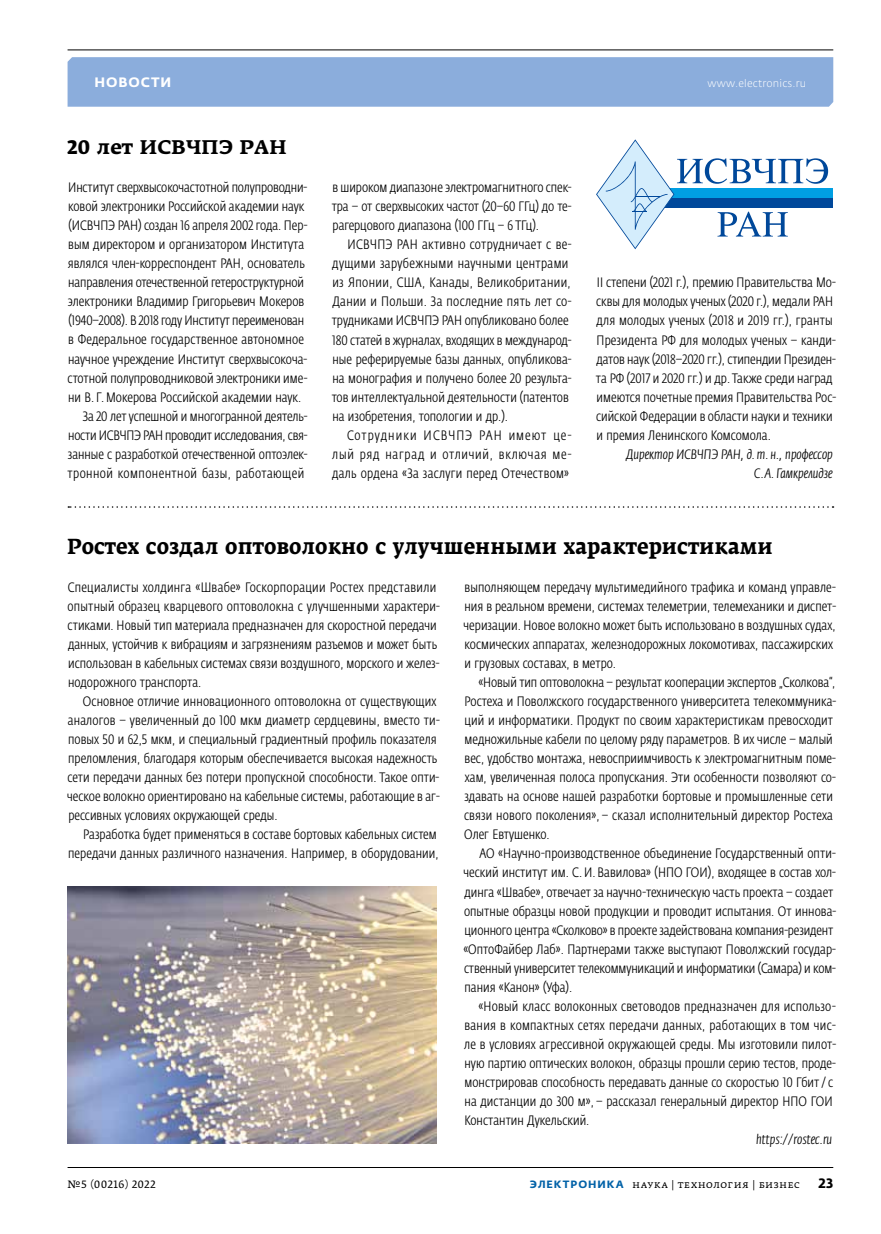
<style>
.page{position:relative;width:881px;height:1234px;background:#fff}
.page>*{position:absolute;margin:0;border:0;box-sizing:border-box;transform-origin:0 0}
.t1{font:700 21.45px "Fedra Serif A Pro";letter-spacing:.005em;color:#000;scale:.91 1}
.t2{font:700 19.5px "Fedra Serif A Pro";letter-spacing:.005em;color:#000}
.t3{font:300 13.5px/19px "Fedra Sans Cond Pro";letter-spacing:.005em;color:#000;scale:1.08 1}
.t4{font:italic 300 13.5px/19px "Fedra Sans Cond Pro";letter-spacing:.005em;color:#000;text-align:right;scale:1.08 1}
.t5{font:300 13.5px "Fedra Sans Cond Pro";letter-spacing:-.015em;color:#000;scale:1.08 1}
.t6{font:300 13.5px "Fedra Sans Cond Pro";letter-spacing:.03em;color:#000;scale:1.08 1}
.t7{font:700 13.5px "Fedra Sans Alt Pro";letter-spacing:.065em;color:#fff}
.t8{font:700 13.5px "Fedra Sans Pro";color:#000}
.t9{font:10.5px "Fedra Serif A Pro";letter-spacing:.035em;color:#000}
.t10{font:300 10.5px "Fedra Sans Pro";letter-spacing:.015em;color:#fff}
.s1{font-family:"Fedra Sans Alt Pro";font-weight:700;color:#0061a7}
</style>
<div class="page">
<div style="left:67px;top:57px;width:765px;height:50px;background:#8baddc"></div>
<hr style="left:67px;top:49px;width:765px;height:1px;background:#000">
<hr style="left:68px;top:1166px;width:764px;height:1px;background:#000">
<div style="left:662px;top:198px;width:170px;height:9px;background:#00489a"></div>
<div style="left:662px;top:188px;width:170px;height:10px;background:#009fe3"></div>
<svg style="left:596px;top:139px;width:231px;height:110px"></svg>
<img style="left:68px;top:886px;width:368px;height:257px">
<svg style="left:68px;top:506px;width:765px;height:1px"></svg>
<p class="t7" style="left:95px;top:74px;width:78px">НОВОСТИ</p>
<p class="t10" style="left:707px;top:77px;width:100px">www.electronics.ru</p>
<h2 class="t2" style="left:67px;top:135px;width:221px">20 лет ИСВЧПЭ РАН</h2>
<p class="t3" style="left:68px;top:178px;width:223px">Институт сверхвысокочастотной полупроводни-</p>
<p class="t3" style="left:68px;top:197px;width:220px">ковой электроники Российской академии наук</p>
<p class="t3" style="left:68px;top:216px;width:223px">(ИСВЧПЭ РАН) создан 16 апреля 2002 года. Пер-</p>
<p class="t3" style="left:68px;top:235px;width:220px">вым директором и организатором Института</p>
<p class="t3" style="left:68px;top:254px;width:221px">являлся член-корреспондент РАН, основатель</p>
<p class="t3" style="left:68px;top:273px;width:220px">направления отечественной гетероструктурной</p>
<p class="t3" style="left:68px;top:292px;width:220px">электроники Владимир Григорьевич Мокеров</p>
<p class="t3" style="left:68px;top:311px;width:220px">(1940–2008). В 2018году Институт переименован</p>
<p class="t3" style="left:68px;top:330px;width:220px">в Федеральное государственное автономное</p>
<p class="t3" style="left:68px;top:349px;width:223px">научное учреждение Институт сверхвысокоча-</p>
<p class="t3" style="left:68px;top:368px;width:223px">стотной полупроводниковой электроники име-</p>
<p class="t3" style="left:68px;top:387px;width:217px">ни В.Г.Мокерова Российской академии наук.</p>
<p class="t3" style="left:83px;top:406px;width:209px">За 20 лет успешной и многогранной деятель-</p>
<p class="t5" style="left:68px;top:427px;width:223px">ности ИСВЧПЭ РАН проводит исследования, свя-</p>
<p class="t3" style="left:68px;top:444px;width:223px">занные с разработкой отечественной оптоэлек-</p>
<p class="t6" style="left:67px;top:465px;width:221px">тронной компонентной базы, работающей</p>
<p class="t3" style="left:331px;top:178px;width:224px;text-align:justify">в широком диапазоне электромагнитного спек&shy;тра – от сверхвысоких частот (20–60 ГГц) до те&shy;рагерцового диапазона (100 ГГц – 6 ТГц).</p>
<p class="t3" style="left:331px;top:235px;width:224px;text-indent:16px">ИСВЧПЭ РАН активно сотрудничает с ве&shy;дущими зарубежными научными центрами из Японии, США, Канады, Великобритании, Дании и Польши. За последние пять лет со&shy;трудниками ИСВЧПЭ РАН опубликовано более 180 статей в журналах, входящих в международ&shy;ные реферируемые базы данных, опубликова&shy;на монография и получено более 20 результа&shy;тов интеллектуальной деятельности (патентов на изобретения, топологии и др.).</p>
<p class="t3" style="left:332px;top:425px;width:223px;text-align:justify;text-indent:15px">Сотрудники ИСВЧПЭ РАН имеют це&shy;лый ряд наград и отличий, включая ме&shy;даль ордена «За заслуги перед Отечеством»</p>
<p class="t3" style="left:595px;top:273px;width:224px">II степени (2021 г.), премию Правительства Мо&shy;сквы для молодых ученых (2020 г.), медали РАН для молодых ученых (2018 и 2019 гг.), гранты Президента РФ для молодых ученых – канди&shy;датов наук (2018–2020 гг.), стипендии Президен&shy;та РФ (2017 и 2020 гг.) и др. Также среди наград имеются почетные премия Правительства Рос&shy;сийской Федерации в области науки и техники и премия Ленинского Комсомола.</p>
<p class="t4" style="left:625px;top:444px;width:193px">Директор ИСВЧПЭ РАН, д.т.н., профессор<br>С.А.Гамкрелидзе</p>
<h1 class="t1" style="left:67px;top:533px;width:776px">Ростех создал оптоволокно с улучшенными характеристиками</h1>
<p class="t3" style="left:68px;top:578px;width:346px">Специалисты холдинга «Швабе» Госкорпорации Ростех представили опытный образец кварцевого оптоволокна с улучшенными характери&shy;стиками. Новый тип материала предназначен для скоростной передачи данных, устойчив к вибрациям и загрязнениям разъемов и может быть использован в кабельных системах связи воздушного, морского и желез&shy;нодорожного транспорта.</p>
<p class="t3" style="left:67px;top:692px;width:346px;text-indent:16px">Основное отличие инновационного оптоволокна от существующих аналогов – увеличенный до 100 мкм диаметр сердцевины, вместо ти&shy;повых 50 и 62,5 мкм, и специальный градиентный профиль показателя преломления, благодаря которым обеспечивается высокая надежность сети передачи данных без потери пропускной способности. Такое опти&shy;ческое волокно ориентировано на кабельные системы, работающие в аг&shy;рессивных условиях окружающей среды.</p>
<p class="t3" style="left:68px;top:825px;width:344px;text-align:right">Разработка будет применяться в составе бортовых кабельных систем передачи данных различного назначения. Например, в оборудовании,</p>
<p class="t3" style="left:463px;top:578px;width:346px">выполняющем передачу мультимедийного трафика и команд управле&shy;ния в реальном времени, системах телеметрии, телемеханики и диспет&shy;черизации. Новое волокно может быть использовано в воздушных судах, космических аппаратах, железнодорожных локомотивах, пассажирских и грузовых составах, в метро.</p>
<p class="t3" style="left:464px;top:673px;width:346px;text-indent:14px">«Новый тип оптоволокна – результат кооперации экспертов „Сколкова“, Ростеха и Поволжского государственного университета телекоммуника&shy;ций и информатики. Продукт по своим характеристикам превосходит медножильные кабели по целому ряду параметров. В их числе – малый вес, удобство монтажа, невосприимчивость к электромагнитным поме&shy;хам, увеличенная полоса пропускания. Эти особенности позволяют со&shy;здавать на основе нашей разработки бортовые и промышленные сети связи нового поколения», – сказал исполнительный директор Ростеха Олег Евтушенко.</p>
<p class="t3" style="left:463px;top:844px;width:346px;text-indent:16px">АО «Научно-производственное объединение Государственный опти&shy;ческий институт им. С.И. Вавилова» (НПО ГОИ), входящее в состав хол&shy;динга «Швабе», отвечает за научно-техническую часть проекта – создает опытные образцы новой продукции и проводит испытания. От иннова&shy;ционного центра «Сколково» в проекте задействована компания-резидент «ОптоФайбер Лаб». Партнерами также выступают Поволжский государ&shy;ственный университет телекоммуникаций и информатики (Самара) и ком&shy;пания «Канон» (Уфа).</p>
<p class="t3" style="left:464px;top:996px;width:345px;text-indent:14px">«Новый класс волоконных световодов предназначен для использо&shy;вания в компактных сетях передачи данных, работающих в том чис&shy;ле в условиях агрессивной окружающей среды. Мы изготовили пилот&shy;ную партию оптических волокон, образцы прошли серию тестов, проде&shy;монстрировав способность передавать данные со скоростью 10 Гбит/с на дистанции до 300 м», – рассказал генеральный директор НПО ГОИ Константин Дукельский.</p>
<p class="t4" style="left:756px;top:1129px;width:72px">https://rostec.ru</p>
<p class="t9" style="left:67px;top:1177px;width:89px">№5 (00216) 2022</p>
<p class="t9" style="left:529px;top:1177px;width:272px"><span class="s1">ЭЛЕКТРОНИКА</span> наука | технология | бизнес</p>
<p class="t8" style="left:818px;top:1174px;width:16px">23</p>
</div>
